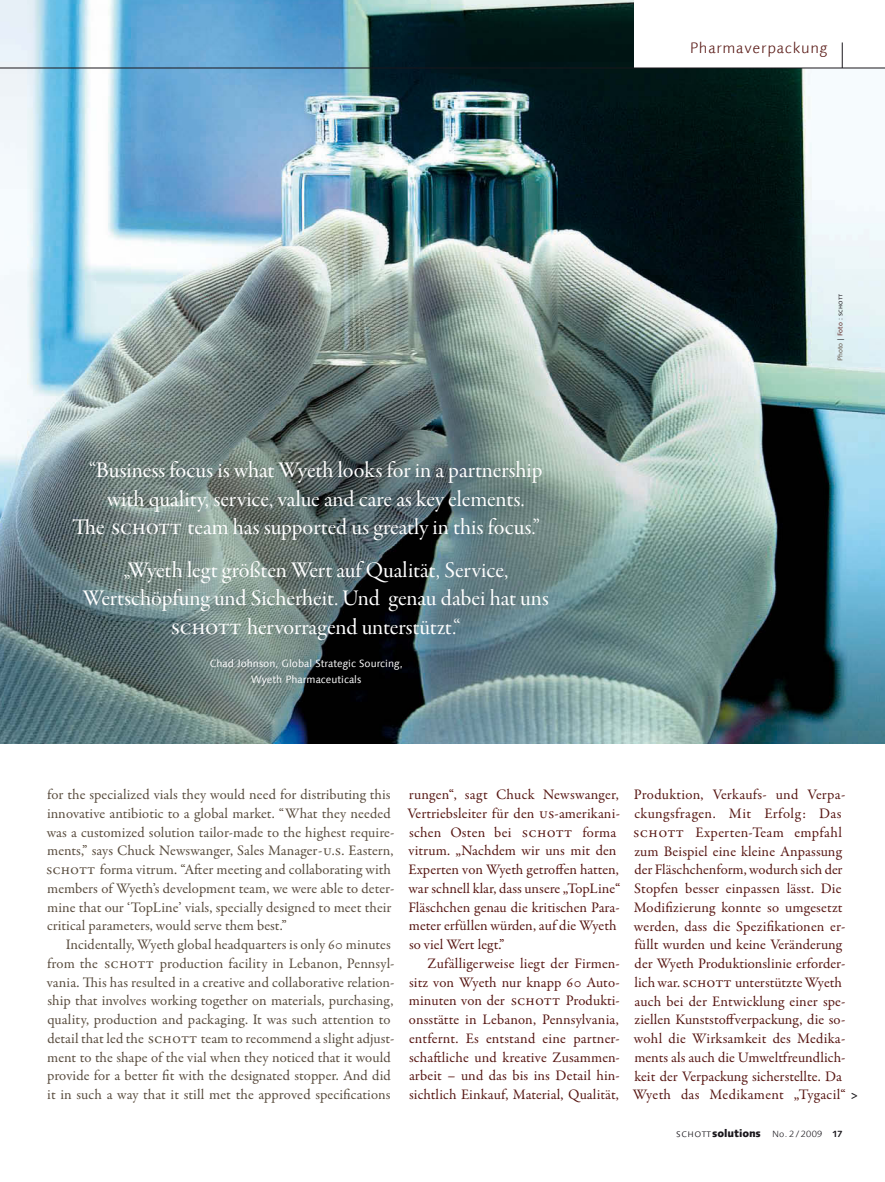
<style>
.page{position:relative;width:885px;height:1182px;background:#fff}
.page>*{position:absolute;margin:0;border:0;box-sizing:border-box;transform-origin:0 0}
.t1{font:22.5px/28.5px "Garamond Premr Pro Subh";color:#fff;text-align:center}
.t2{font:300 15px "Linotype Syntax Com";letter-spacing:.05em;color:#571713}
.t3{font:14.7px/18.8px "Garamond Premr Pro";letter-spacing:.005em;color:#571713}
.t4{font:14.7px/18.8px "Garamond Premr Pro";letter-spacing:.005em;color:#584b3d}
.t5{font:12px "Linotype Syntax Com";color:#1a171c}
.t6{font:10.5px/16.5px "Linotype Syntax Com";color:#fff;text-align:center}
.t7{font:800 10.5px "Linotype Syntax Com";letter-spacing:-.01em;color:#1a171c}
.t8{font:6.75px "Linotype Syntax Com";letter-spacing:.01em;color:#1a171c}
.s1{color:#584b3d}
.s2{color:#571713}
.s3{font-weight:300}
.s4{font-weight:300;font-size:9px}
.s5{font-weight:700;font-size:9px}
</style>
<div class="page">
<img style="left:0;top:0;width:884px;height:743px">
<div style="left:634px;top:0;width:250px;height:68px;background:#fff"></div>
<svg style="left:841px;top:42px;width:1px;height:26px"></svg>
<hr style="left:0;top:68px;width:884px;height:1px;background:#1a171c">
<p class="t2" style="left:689px;top:39px;width:139px">Pharmaverpackung</p>
<h1 class="t1" style="left:89px;top:457px;width:455px">“Business focus is what Wyeth looks for in a partnership</h1>
<h1 class="t1" style="left:107px;top:486px;width:419px">with quality, service, value and care as key elements.</h1>
<h1 class="t1" style="left:73px;top:514px;width:469px">The schott team has supported us greatly in this focus.”</h1>
<h1 class="t1" style="left:83px;top:557px;width:467px">„Wyeth legt größten Wert auf Qualität, Service,<br>Wertschöpfung und Sicherheit. Und genau dabei hat uns schott hervorragend unterstützt.“</h1>
<p class="t6" style="left:210px;top:655px;width:194px">Chad Johnson, Global Strategic Sourcing,<br>Wyeth Pharmaceuticals</p>
<p class="t8" style="left:835px;top:361px;width:69px;rotate:-90deg"><span class="s1">Photo</span> | <span class="s2">Foto</span> : schott</p>
<p class="t4" style="left:46px;top:786px;width:349px">for the specialized vials they would need for distributing this innovative antibiotic to a global market. “What they needed was a customized solution tailor-made to the highest require&shy;ments,” says Chuck Newswanger, Sales Manager - u.s. Eastern, schott forma vitrum. “After meeting and collaborating with members of Wyeth’s development team, we were able to deter&shy;mine that our ‘TopLine’ vials, specially designed to meet their critical parameters, would serve them best.”</p>
<p class="t4" style="left:47px;top:936px;width:349px;text-indent:19px">Incidentally, Wyeth global headquarters is only 60 minutes from the schott production facility in Lebanon, Pennsyl&shy;vania. This has resulted in a creative and collaborative relation&shy;ship that involves working together on materials, purchasing, quality, production and packaging. It was such attention to detail that led the schott team to recommend a slight adjust&shy;ment to the shape of the vial when they noticed that it would provide for a better fit with the designated stopper. And did it in such a way that it still met the approved specifications</p>
<p class="t3" style="left:407px;top:786px;width:215px">rungen“, sagt Chuck Newswanger, Vertriebsleiter für den us-amerikani&shy;schen Osten bei schott forma vitrum. „Nachdem wir uns mit den Experten von Wyeth getroffen hatten, war schnell klar, dass unsere „TopLine“ Fläschchen genau die kritischen Para&shy;meter erfüllen würden, auf die Wyeth so viel Wert legt.”</p>
<p class="t3" style="left:409px;top:954px;width:212px;text-align:justify;text-indent:19px">Zufälligerweise liegt der Firmen&shy;sitz von Wyeth nur knapp 60 Auto&shy;minuten von der schott Produkti&shy;onsstätte in Lebanon, Pennsylvania, entfernt. Es entstand eine partner&shy;schaftliche und kreative Zusammen&shy;arbeit – und das bis ins Detail hin&shy;sichtlich Einkauf, Material, Qualität,</p>
<p class="t3" style="left:632px;top:786px;width:215px">Produktion, Verkaufs- und Verpa&shy;ckungsfragen. Mit Erfolg: Das schott Experten-Team empfahl zum Beispiel eine kleine Anpassung der Fläschchenform, wodurch sich der Stopfen besser einpassen lässt. Die Modifizierung konnte so umgesetzt werden, dass die Spezifikationen er&shy;füllt wurden und keine Veränderung der Wyeth Produktionslinie erforder&shy;lich war. schott unterstützte Wyeth auch bei der Entwicklung einer spe&shy;ziellen Kunststoffverpackung, die so&shy;wohl die Wirksamkeit des Medika&shy;ments als auch die Umweltfreundlich&shy;keit der Verpackung sicherstellte. Da Wyeth das Medikament „Tygacil“</p>
<p class="t5" style="left:850px;top:1088px;width:9px">&gt;</p>
<p class="t7" style="left:676px;top:1126px;width:168px"><span class="s3">schott</span>solutions <span class="s4">No. 2/ 2009</span> <span class="s5">17</span></p>
</div>
